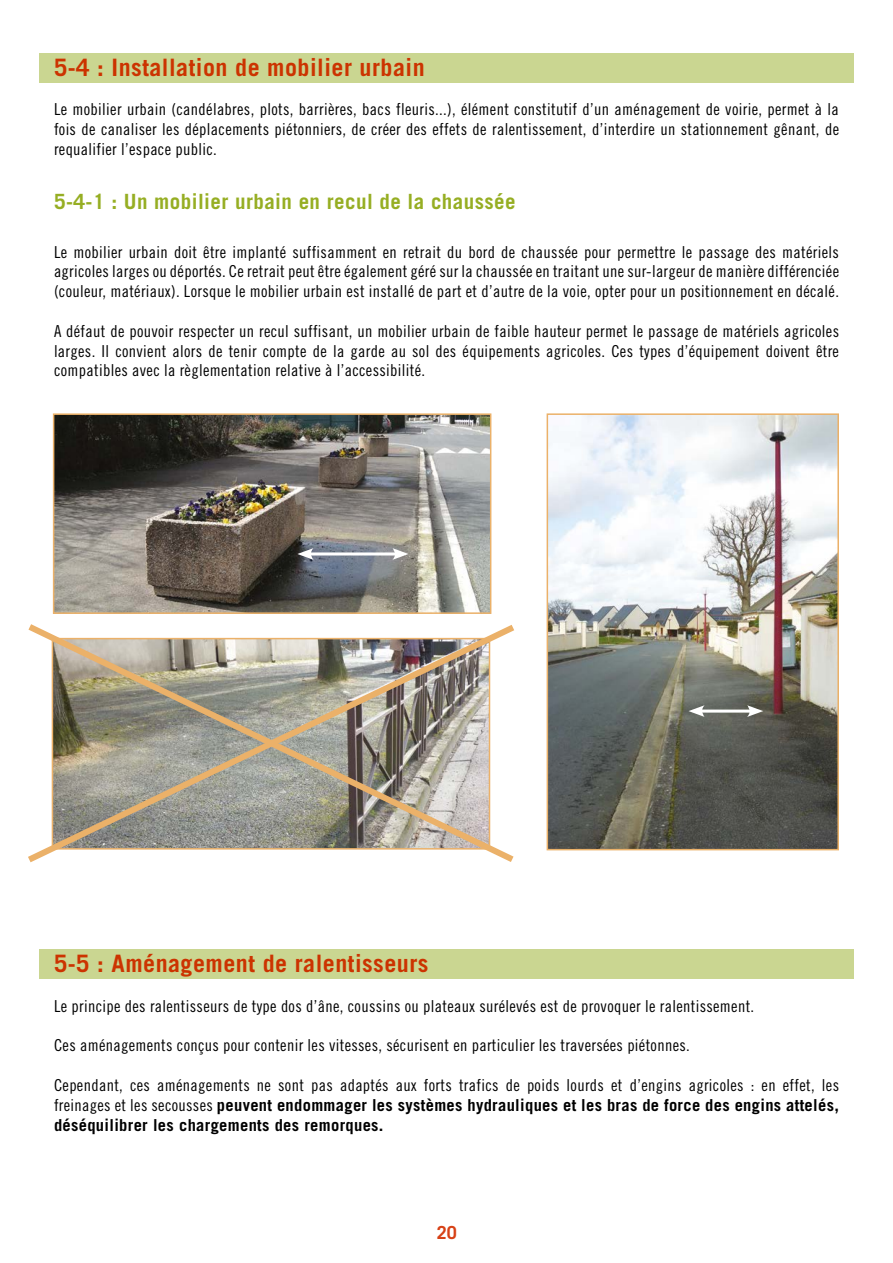
<style>
.page{position:relative;width:893px;height:1263px;background:#fff}
.page>*{position:absolute;margin:0;border:0;box-sizing:border-box;transform-origin:0 0}
.t1{font:700 24px "Trade Gothic";letter-spacing:.02em;color:#c30}
.t2{font:700 21px "Trade Gothic";letter-spacing:.02em;color:#96ae23}
.t3{font:700 18px "Trade Gothic";color:#d74116}
.t4{font:16.5px/19.8px "Trade Gothic Cond Eighteen";letter-spacing:.02em;color:#000;text-align:justify}
.t5{font:700 16.5px/19.8px "Trade Gothic";letter-spacing:.02em;color:#000}
.s1{font-family:"Trade Gothic Cond Eighteen";font-weight:400}
</style>
<div class="page">
<div style="left:39px;top:54px;width:815px;height:29px;background:#cad691"></div>
<div style="left:39px;top:949px;width:815px;height:30px;background:#cad691"></div>
<img style="left:550px;top:416px;width:286px;height:431px">
<div style="left:547px;top:413px;width:292px;height:437px;border:2px solid #ebb169"></div>
<img style="left:56px;top:416px;width:432px;height:195px">
<div style="left:53px;top:413px;width:438px;height:201px;border:2px solid #ebb169"></div>
<hr style="left:308px;top:552px;width:90px;height:3px;background:#fff">
<svg style="left:297px;top:548px;width:16px;height:12px"></svg>
<svg style="left:392px;top:548px;width:16px;height:12px"></svg>
<svg style="left:705px;top:709px;width:42px;height:4px"></svg>
<svg style="left:688px;top:705px;width:17px;height:12px"></svg>
<svg style="left:747px;top:705px;width:16px;height:12px"></svg>
<img style="left:28px;top:624px;width:486px;height:239px">
<h1 class="t1" style="left:54px;top:52px;width:372px">5-4 : Installation de mobilier urbain</h1>
<p class="t4" style="left:54px;top:99px;width:787px">Le mobilier urbain (candélabres, plots, barrières, bacs fleuris...), élément constitutif d’un aménagement de voirie, permet à la fois de canaliser les déplacements piétonniers, de créer des effets de ralentissement, d’interdire un stationnement gênant, de requalifier l’espace public.</p>
<p class="t2" style="left:54px;top:189px;width:463px">5-4-1 : Un mobilier urbain en recul de la chaussée</p>
<p class="t4" style="left:54px;top:242px;width:787px">Le mobilier urbain doit être implanté suffisamment en retrait du bord de chaussée pour permettre le passage des matériels agricoles larges ou déportés. Ce retrait peut être également géré sur la chaussée en traitant une sur-largeur de manière différenciée (couleur, matériaux). Lorsque le mobilier urbain est installé de part et d’autre de la voie, opter pour un positionnement en décalé.</p>
<p class="t4" style="left:54px;top:321px;width:787px">A défaut de pouvoir respecter un recul suffisant, un mobilier urbain de faible hauteur permet le passage de matériels agricoles larges. Il convient alors de tenir compte de la garde au sol des équipements agricoles. Ces types d’équipement doivent être compatibles avec la règlementation relative à l’accessibilité.</p>
<h1 class="t1" style="left:54px;top:949px;width:376px">5-5 : Aménagement de ralentisseurs</h1>
<p class="t4" style="left:54px;top:996px;width:702px">Le principe des ralentisseurs de type dos d’âne, coussins ou plateaux surélevés est de provoquer le ralentissement.</p>
<p class="t4" style="left:54px;top:1035px;width:637px">Ces aménagements conçus pour contenir les vitesses, sécurisent en particulier les traversées piétonnes.</p>
<p class="t4" style="left:54px;top:1075px;width:787px">Cependant, ces aménagements ne sont pas adaptés aux forts trafics de poids lourds et d’engins agricoles : en effet, les</p>
<p class="t5" style="left:54px;top:1095px;width:786px"><span class="s1">freinages et les secousses</span> peuvent endommager les systèmes hydrauliques et les bras de force des engins attelés, déséquilibrer les chargements des remorques.</p>
<p class="t3" style="left:437px;top:1221px;width:22px">20</p>
</div>
